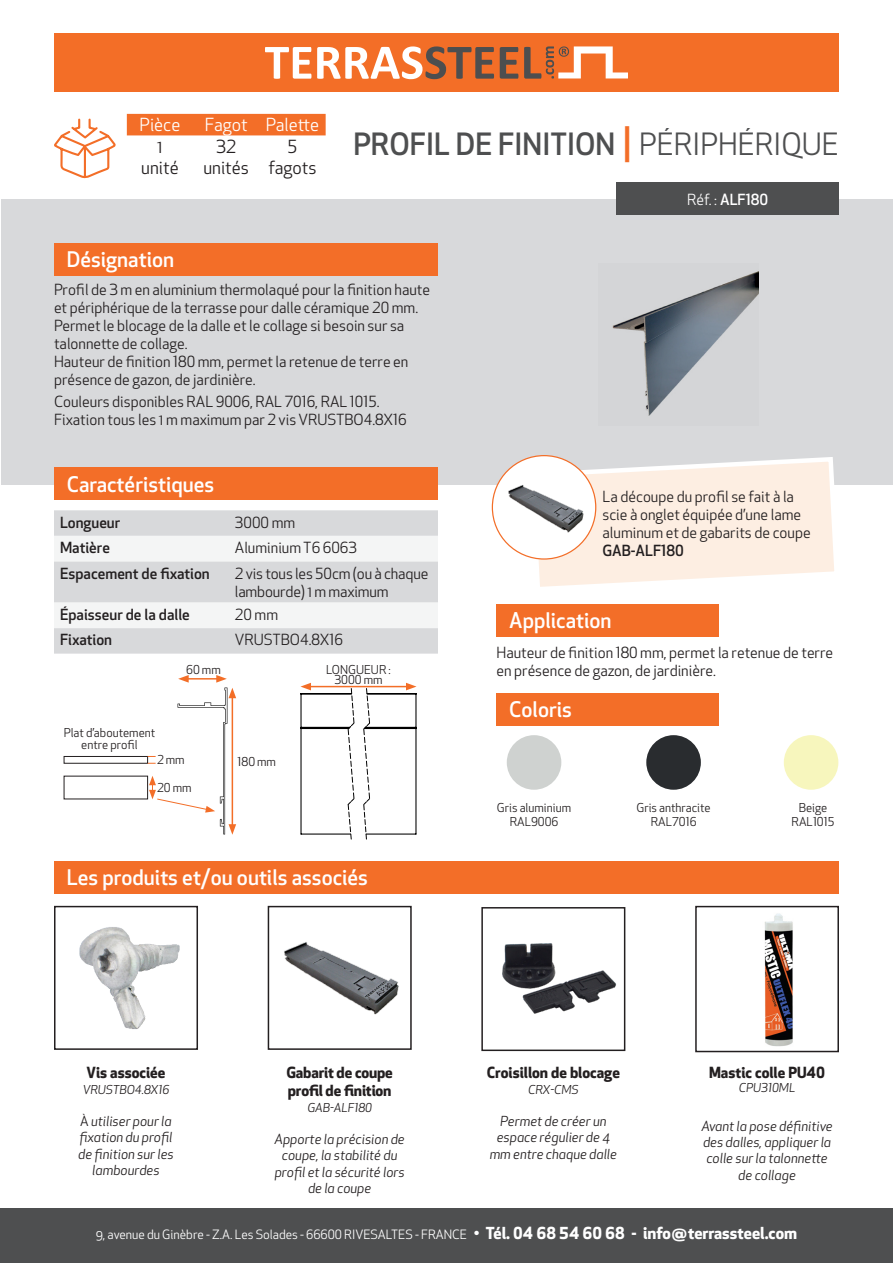
<style>
.page{position:relative;width:893px;height:1263px;background:#fff}
.page>*{position:absolute;margin:0;border:0;box-sizing:border-box;transform-origin:0 0}
.t1{font:500 30px "Apex New";color:#4e4f50}
.t2{font:500 21px "Apex New";color:#fff}
.t3{font:17.7px/21.1px "Apex New";color:#231f20;text-align:center}
.t4{font:17.7px "Apex New";color:#fff}
.t5{font:15px/18px "Apex New";color:#231f20}
.t6{font:700 15px/18px "Apex New";color:#231f20}
.t7{font:500 15px "Apex New";color:#231f20}
.t8{font:500 15px "Apex New";color:#fff}
.t9{font:italic 13.5px/16.2px "Apex New";color:#231f20;text-align:center}
.t10{font:12.6px "Apex New";color:#fff}
.t11{font:12px/14.4px "Apex New";color:#231f20;text-align:center}
.t12{font:italic 12px "Apex New";color:#231f20}
.s1{font-size:36px;color:#f36e28}
.s2{font-weight:400}
.s3{font-weight:500}
.s4{font-style:normal}
.s5{font-weight:700;font-size:16.2px}
</style>
<div class="page">
<div style="left:0;top:1209px;width:893px;height:54px;background:#4e4f50"></div>
<div style="left:1px;top:199px;width:891px;height:285px;background:#d8d9db"></div>
<div style="left:54px;top:243px;width:384px;height:32px;background:#f36e28"></div>
<div style="left:54px;top:33px;width:785px;height:59px;background:#f36e27"></div>
<svg style="left:266px;top:47px;width:45px;height:32px"></svg>
<svg style="left:317px;top:46px;width:177px;height:33px"></svg>
<svg style="left:500px;top:47px;width:18px;height:32px"></svg>
<svg style="left:524px;top:46px;width:103px;height:33px"></svg>
<div style="left:617px;top:182px;width:222px;height:33px;background:#4e4f50"></div>
<div style="left:54px;top:468px;width:384px;height:32px;background:#f36e28"></div>
<div style="left:54px;top:861px;width:785px;height:33px;background:#f36e28"></div>
<div style="left:54px;top:510px;width:384px;height:144px;background:#d8d9db"></div>
<svg style="left:54px;top:536px;width:384px;height:92px"></svg>
<div style="left:496px;top:604px;width:223px;height:33px;background:#f36e28"></div>
<div style="left:127px;top:114px;width:199px;height:21px;background:#f36e28"></div>
<svg style="left:54px;top:118px;width:62px;height:61px"></svg>
<svg style="left:527px;top:455px;width:314px;height:132px"></svg>
<img style="left:612px;top:271px;width:146px;height:145px">
<img style="left:493px;top:459px;width:99px;height:99px">
<div style="left:496px;top:693px;width:223px;height:33px;background:#f36e28"></div>
<div style="left:507px;top:735px;width:54px;height:55px;background:#cfd2d0;border-radius:50%"></div>
<div style="left:646px;top:735px;width:55px;height:55px;background:#292c2f;border-radius:50%"></div>
<div style="left:784px;top:735px;width:54px;height:55px;background:#f7f6bd;border-radius:50%"></div>
<img style="left:177px;top:698px;width:50px;height:136px">
<hr style="left:186px;top:678px;width:33px;height:1px;background:#f36e27">
<svg style="left:178px;top:675px;width:11px;height:8px"></svg>
<hr style="left:232px;top:696px;width:1px;height:130px;background:#f36e27">
<svg style="left:216px;top:675px;width:20px;height:23px"></svg>
<svg style="left:229px;top:824px;width:7px;height:11px"></svg>
<hr style="left:309px;top:686px;width:99px;height:1px;background:#f36e27">
<svg style="left:347px;top:688px;width:8px;height:152px"></svg>
<svg style="left:363px;top:688px;width:8px;height:152px"></svg>
<hr style="left:300px;top:728px;width:2px;height:106px;background:#000">
<hr style="left:301px;top:833px;width:50px;height:1px;background:#000">
<hr style="left:301px;top:728px;width:48px;height:1px;background:#000">
<svg style="left:300px;top:683px;width:11px;height:12px"></svg>
<hr style="left:301px;top:693px;width:51px;height:1px;background:#000">
<hr style="left:300px;top:694px;width:2px;height:33px;background:#000">
<hr style="left:301px;top:727px;width:49px;height:1px;background:#000">
<hr style="left:415px;top:728px;width:1px;height:106px;background:#000">
<hr style="left:366px;top:833px;width:50px;height:1px;background:#000">
<hr style="left:364px;top:728px;width:52px;height:1px;background:#000">
<svg style="left:406px;top:683px;width:10px;height:12px"></svg>
<hr style="left:415px;top:694px;width:1px;height:33px;background:#000">
<hr style="left:367px;top:693px;width:49px;height:1px;background:#000">
<hr style="left:365px;top:727px;width:51px;height:1px;background:#000">
<div style="left:268px;top:906px;width:144px;height:144px;border:2px solid #231f20"></div>
<img style="left:284px;top:942px;width:115px;height:73px">
<div style="left:54px;top:906px;width:144px;height:144px;border:2px solid #231f20"></div>
<img style="left:79px;top:927px;width:101px;height:102px">
<div style="left:695px;top:906px;width:144px;height:146px;border:2px solid #231f20"></div>
<img style="left:708px;top:908px;width:128px;height:139px">
<svg style="left:149px;top:776px;width:66px;height:37px"></svg>
<div style="left:64px;top:756px;width:84px;height:8px;border:1px solid #231f20"></div>
<div style="left:481px;top:907px;width:144px;height:144px;border:2px solid #231f20"></div>
<img style="left:502px;top:943px;width:115px;height:71px">
<p class="t4" style="left:140px;top:114px;width:42px">Pièce</p>
<p class="t4" style="left:205px;top:114px;width:45px">Fagot</p>
<p class="t4" style="left:266px;top:114px;width:55px">Palette</p>
<p class="t3" style="left:141px;top:136px;width:39px">1 unité</p>
<p class="t3" style="left:203px;top:136px;width:47px">32 unités</p>
<p class="t3" style="left:268px;top:136px;width:50px">5 fagots</p>
<h2 class="t2" style="left:67px;top:245px;width:109px">Désignation</h2>
<p class="t1" style="left:353px;top:124px;width:487px">PROFIL DE FINITION <span class="s1">|</span> <span class="s2">PÉRIPHÉRIQUE</span></p>
<p class="t8" style="left:687px;top:189px;width:83px"><span class="s2">Réf. :</span> ALF180</p>
<p class="t5" style="left:54px;top:280px;width:378px">Profil de 3 m en aluminium thermolaqué pour la finition haute et périphérique de la terrasse pour dalle céramique 20 mm.<br>Permet le blocage de la dalle et le collage si besoin sur sa talonnette de collage.<br>Hauteur de finition 180 mm, permet la retenue de terre en présence de gazon, de jardinière.</p>
<p class="t5" style="left:54px;top:393px;width:354px">Couleurs disponibles RAL 9006, RAL 7016, RAL 1015.<br>Fixation tous les 1 m maximum par 2 vis VRUSTBO4.8X16</p>
<p class="t2" style="left:67px;top:470px;width:149px">Caractéristiques</p>
<p class="t7" style="left:60px;top:512px;width:62px">Longueur</p>
<p class="t5" style="left:235px;top:513px;width:62px">3000 mm</p>
<p class="t7" style="left:60px;top:538px;width:52px">Matière</p>
<p class="t5" style="left:235px;top:539px;width:124px">Aluminium T6 6063</p>
<p class="t7" style="left:60px;top:563px;width:151px">Espacement de fixation</p>
<p class="t5" style="left:235px;top:564px;width:195px">2 vis tous les 50cm (ou à chaque lambourde) 1 m maximum</p>
<p class="t7" style="left:60px;top:604px;width:131px">Épaisseur de la dalle</p>
<p class="t5" style="left:235px;top:605px;width:45px">20 mm</p>
<p class="t7" style="left:60px;top:630px;width:54px">Fixation</p>
<p class="t5" style="left:235px;top:631px;width:110px">VRUSTBO4.8X16</p>
<p class="t11" style="left:186px;top:663px;width:36px">60 mm</p>
<p class="t11" style="left:64px;top:726px;width:93px;line-height:12px">Plat d’aboutement entre profil</p>
<p class="t11" style="left:157px;top:753px;width:29px">2 mm</p>
<p class="t11" style="left:157px;top:780px;width:36px">20 mm</p>
<p class="t11" style="left:238px;top:754px;width:40px">180 mm</p>
<p class="t11" style="left:326px;top:662px;width:66px">LONGUEUR :</p>
<p class="t11" style="left:334px;top:673px;width:50px">3000 mm</p>
<p class="t2" style="left:67px;top:864px;width:303px">Les produits et/ou outils associés</p>
<p class="t5" style="left:602px;top:488px;width:210px">La découpe du profil se fait à la scie à onglet équipée d’une lame aluminum et de gabarits de coupe<br><span class="s3">GAB-ALF180</span></p>
<p class="t2" style="left:509px;top:606px;width:104px">Application</p>
<p class="t5" style="left:496px;top:644px;width:338px">Hauteur de finition 180 mm, permet la retenue de terre en présence de gazon, de jardinière.</p>
<p class="t2" style="left:509px;top:695px;width:64px">Coloris</p>
<p class="t11" style="left:497px;top:800px;width:76px">Gris aluminium</p>
<p class="t11" style="left:510px;top:815px;width:50px">RAL9006</p>
<p class="t11" style="left:636px;top:800px;width:76px">Gris anthracite</p>
<p class="t11" style="left:651px;top:815px;width:47px">RAL7016</p>
<p class="t11" style="left:792px;top:800px;width:44px">Beige<br>RAL1015</p>
<p class="t6" style="left:86px;top:1062px;width:81px">Vis associée</p>
<p class="t12" style="left:83px;top:1082px;width:88px">VRUSTBO4.8X16</p>
<p class="t9" style="left:78px;top:1113px;width:97px"><span class="s4">À</span> utiliser pour la fixation du profil de finition sur les lambourdes</p>
<p class="t6" style="left:286px;top:1062px;width:108px">Gabarit de coupe profil de finition</p>
<p class="t12" style="left:307px;top:1100px;width:66px">GAB-ALF180</p>
<p class="t9" style="left:275px;top:1131px;width:132px">Apporte la précision de coupe, la stabilité du profil et la sécurité lors de la coupe</p>
<p class="t6" style="left:487px;top:1062px;width:135px">Croisillon de blocage</p>
<p class="t12" style="left:528px;top:1082px;width:52px">CRX-CMS</p>
<p class="t9" style="left:490px;top:1113px;width:129px">Permet de créer un espace régulier de 4 mm entre chaque dalle</p>
<p class="t6" style="left:709px;top:1062px;width:118px">Mastic colle PU40</p>
<p class="t12" style="left:739px;top:1080px;width:58px">CPU310ML</p>
<p class="t9" style="left:701px;top:1118px;width:133px">Avant la pose définitive des dalles, appliquer la colle sur la talonnette de collage</p>
<p class="t10" style="left:96px;top:1226px;width:703px">9, avenue du Ginèbre - Z.A. Les Solades - 66600 RIVESALTES - FRANCE <span class="s5">• Tél. 04 68 54 60 68 - info@terrassteel.com</span></p>
</div>
